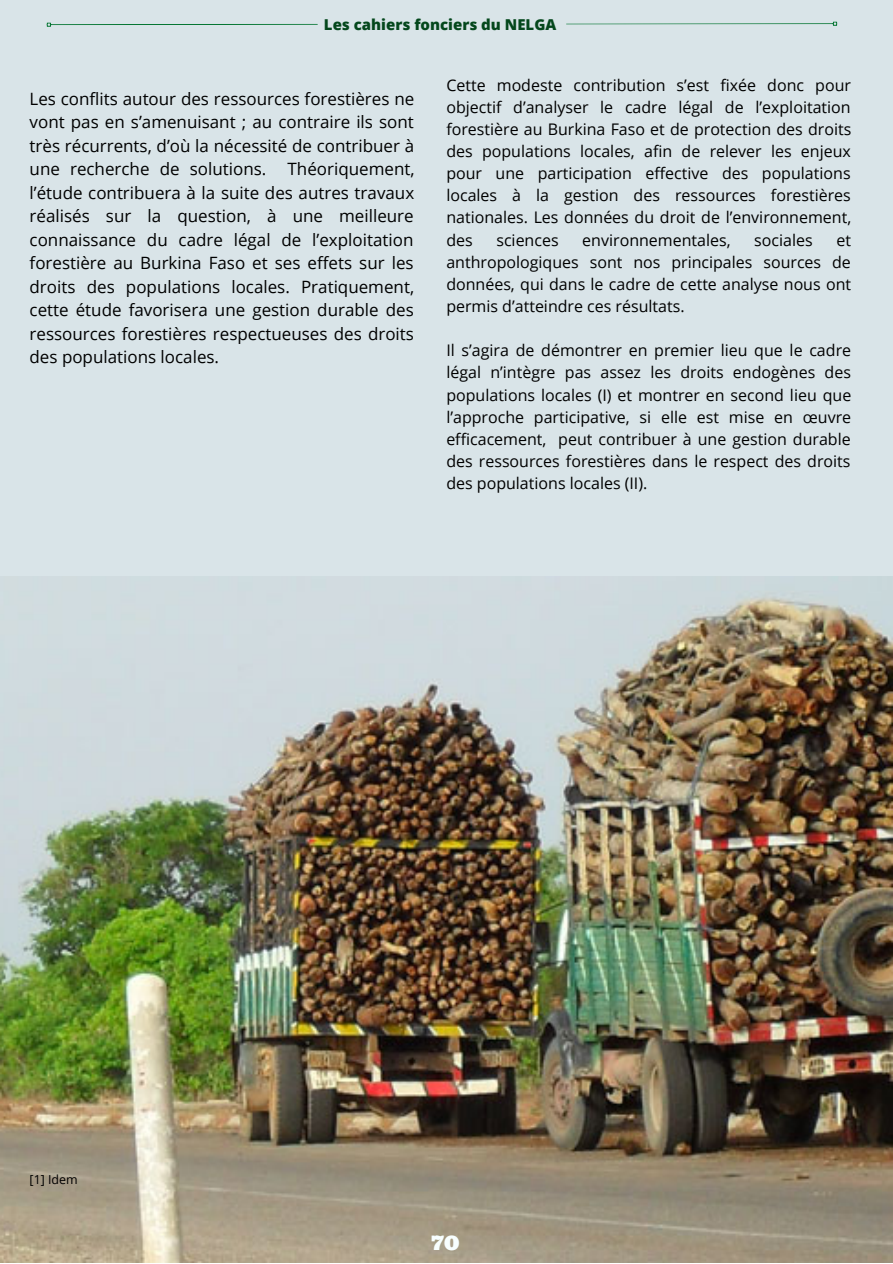
<style>
.page{position:relative;width:893px;height:1264px;background:#fff}
.page>*{position:absolute;margin:0;border:0;box-sizing:border-box;transform-origin:0 0}
.t1{font:19.95px "Ultra";color:#f8ffff}
.t2{font:16.95px/23.5px "Open Sans";color:#000;text-align:justify}
.t3{font:16.05px/22px "Open Sans";color:#000;text-align:justify}
.t4{font:800 15px "Open Sans";color:#04471c}
.t5{font:12.45px "Open Sans";color:#000}
</style>
<div class="page">
<div style="left:0;top:0;width:892px;height:1262px;background:#d9e4e8"></div>
<svg style="left:47px;top:21px;width:790px;height:6px"></svg>
<img style="left:0;top:576px;width:892px;height:686px">
<p class="t4" style="left:324px;top:14px;width:234px">Les cahiers fonciers du NELGA</p>
<p class="t2" style="left:30px;top:86px;width:386px">Les conflits autour des ressources forestières ne vont pas en s’amenuisant ; au contraire ils sont très récurrents, d’où la nécessité de contribuer à une recherche de solutions. Théoriquement, l’étude contribuera à la suite des autres travaux réalisés sur la question, à une meilleure connaissance du cadre légal de l’exploitation forestière au Burkina Faso et ses effets sur les droits des populations locales. Pratiquement, cette étude favorisera une gestion durable des ressources forestières respectueuses des droits des populations locales.</p>
<p class="t3" style="left:446px;top:73px;width:406px">Cette modeste contribution s’est fixée donc pour objectif d’analyser le cadre légal de l’exploitation forestière au Burkina Faso et de protection des droits des populations locales, afin de relever les enjeux pour une participation effective des populations locales à la gestion des ressources forestières nationales. Les données du droit de l’environnement, des</p>
<p class="t3" style="left:496px;top:228px;width:64px">sciences</p>
<p class="t3" style="left:582px;top:228px;width:150px">environnementales,</p>
<p class="t3" style="left:754px;top:228px;width:60px">sociales</p>
<p class="t3" style="left:446px;top:228px;width:406px;text-indent:390px">et anthropologiques sont nos principales sources de données, qui dans le cadre de cette analyse nous ont permis d’atteindre ces résultats.</p>
<p class="t3" style="left:446px;top:339px;width:406px">Il s’agira de démontrer en premier lieu que le cadre légal n’intègre pas assez les droits endogènes des populations locales (I) et montrer en second lieu que l’approche participative, si elle est mise en œuvre efficacement, peut contribuer à une gestion durable des ressources forestières dans le respect des droits des populations locales (II).</p>
<p class="t5" style="left:30px;top:1170px;width:50px">[1] Idem</p>
<p class="t1" style="left:431px;top:1229px;width:29px">70</p>
</div>
